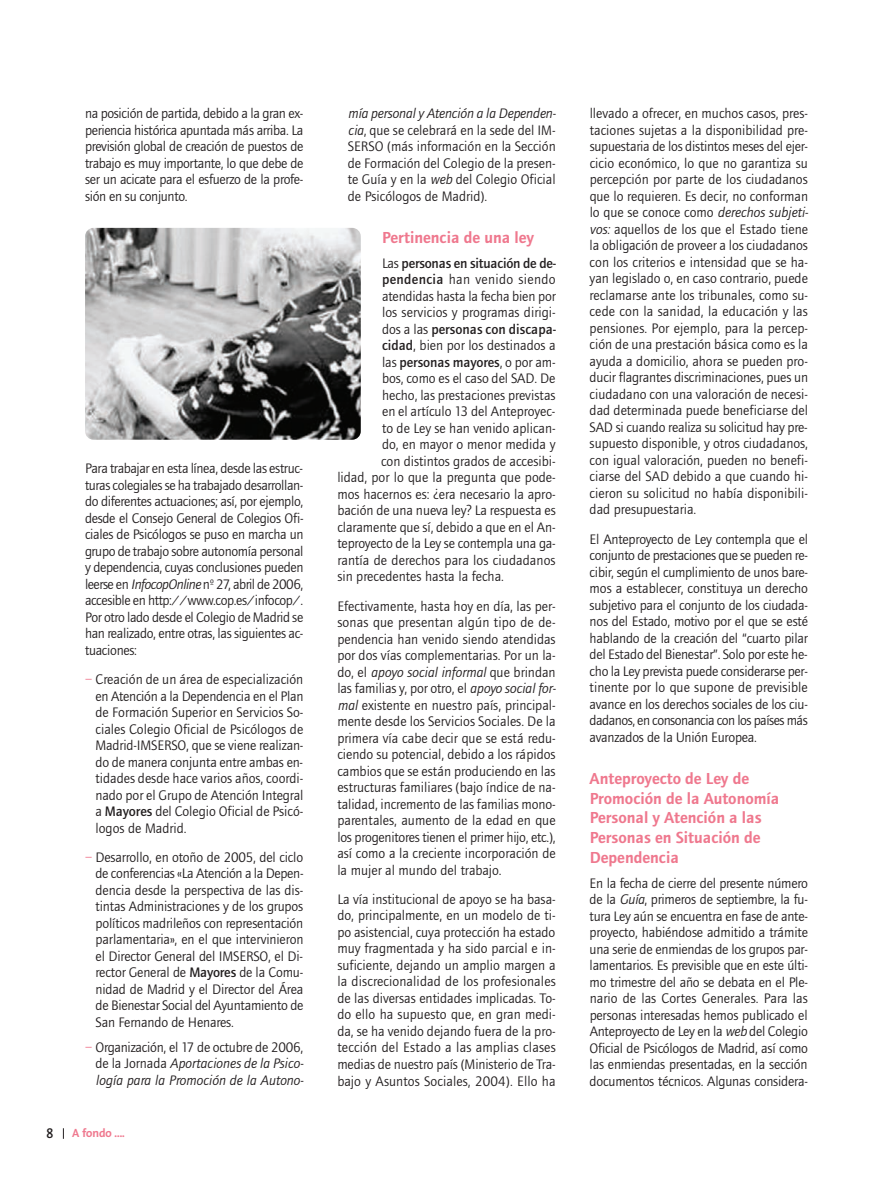
<style>
.page{position:relative;width:893px;height:1191px;background:#fff}
.page>*{position:absolute;margin:0;border:0;box-sizing:border-box;transform-origin:0 0}
.t1{font:600 16.5px/19.5px "Foundry Journal";color:#ef788e}
.t2{font:14.25px/16.5px "Foundry Journal";color:#231f20;text-align:justify}
.t3{font:italic 14.25px/16.5px "Foundry Journal";color:#231f20;text-align:justify}
.t4{font:500 14.25px "Foundry Journal";letter-spacing:-.005em;color:#231f20}
.t5{font:14.25px "Foundry Journal";letter-spacing:.02em;color:#231f20}
.t6{font:600 13.5px "Thesis Sans";color:#231f20}
.t7{font:700 12px "Thesis Sans";color:#ef788e}
.s1{font-style:italic}
.s2{color:#ef788e}
.s3{font-weight:500}
.s4{font-style:normal;color:#ef788e}
.s5{font-style:normal}
.s6{font-weight:400}
</style>
<div class="page">
<img style="left:85px;top:228px;width:276px;height:212px">
<p class="t2" style="left:85px;top:105px;width:220px">na posición de partida, debido a la gran ex&shy;periencia histórica apuntada más arriba. La previsión global de creación de puestos de trabajo es muy importante, lo que debe de ser un acicate para el esfuerzo de la profe&shy;sión en su conjunto.</p>
<p class="t2" style="left:85px;top:460px;width:220px">Para trabajar en esta línea, desde las estruc&shy;turas colegiales se ha trabajado desarrollan&shy;do diferentes actuaciones; así, por ejemplo, desde el Consejo General de Colegios Ofi&shy;ciales de Psicólogos se puso en marcha un grupo de trabajo sobre autonomía personal y dependencia, cuyas conclusiones pueden leerse en <span class="s1">InfocopOnline</span> nº 27, abril de 2006, accesible en http://www.cop.es/infocop/.<br>Por otro lado desde el Colegio de Madrid se han realizado, entre otras, las siguientes ac&shy;tuaciones:</p>
<p class="t2" style="left:96px;top:671px;width:209px;text-indent:-11px"><span class="s2">–</span> Creación de un área de especialización en Atención a la Dependencia en el Plan de Formación Superior en Servicios So&shy;ciales Colegio Oficial de Psicólogos de Madrid-IMSERSO, que se viene realizan&shy;do de manera conjunta entre ambas en&shy;tidades desde hace varios años, coordi&shy;nado por el Grupo de Atención Integral a <span class="s3">Mayores</span> del Colegio Oficial de Psicó&shy;logos de Madrid.</p>
<p class="t2" style="left:96px;top:848px;width:209px;text-indent:-10px"><span class="s2">–</span> Desarrollo, en otoño de 2005, del ciclo de conferencias «La Atención a la Depen&shy;dencia desde la perspectiva de las dis&shy;tintas Administraciones y de los grupos políticos madrileños con representación parlamentaria», en el que intervinieron el Director General del IMSERSO, el Di&shy;rector General de <span class="s3">Mayores</span> de la Comu&shy;nidad de Madrid y el Director del Área de Bienestar Social del Ayuntamiento de San Fernando de Henares.</p>
<p class="t3" style="left:96px;top:1038px;width:210px;text-indent:-11px"><span class="s4">–</span> <span class="s5">Organización, el 17 de octubre de 2006, de la Jornada</span> Aportaciones de la Psico&shy;logía para la Promoción de la Autono-</p>
<p class="t6" style="left:46px;top:1128px;width:8px">8</p>
<p class="t7" style="left:72px;top:1128px;width:54px">A fondo ....</p>
<p class="t2" style="left:348px;top:105px;width:210px"><span class="s1">mía personal y Atención a la Dependen&shy;cia</span>, que se celebrará en la sede del IM-SERSO (más información en la Sección de Formación del Colegio de la presen&shy;te Guía y en la <span class="s1">web</span> del Colegio Oficial de Psicólogos de Madrid).</p>
<p class="t1" style="left:382px;top:229px;width:153px">Pertinencia de una ley</p>
<p class="t4" style="left:382px;top:257px;width:175px"><span class="s6">Las</span> personas en situación de de-</p>
<p class="t5" style="left:382px;top:271px;width:175px"><span class="s3">pendencia</span> han venido siendo</p>
<p class="t2" style="left:382px;top:287px;width:175px">atendidas hasta la fecha bien por</p>
<p class="t2" style="left:382px;top:304px;width:175px">los servicios y programas dirigi-</p>
<p class="t4" style="left:382px;top:323px;width:175px"><span class="s6">dos a las</span> personas con discapa-</p>
<p class="t2" style="left:382px;top:337px;width:175px"><span class="s3">cidad</span>, bien por los destinados a</p>
<p class="t4" style="left:382px;top:356px;width:175px"><span class="s6">las</span> personas mayores<span class="s6">, o por am-</span></p>
<p class="t2" style="left:382px;top:370px;width:175px">bos, como es el caso del SAD. De</p>
<p class="t2" style="left:382px;top:386px;width:175px">hecho, las prestaciones previstas</p>
<p class="t2" style="left:382px;top:403px;width:175px">en el artículo 13 del Anteproyec-</p>
<p class="t2" style="left:382px;top:419px;width:175px">to de Ley se han venido aplican-</p>
<p class="t2" style="left:382px;top:436px;width:175px">do, en mayor o menor medida y</p>
<p class="t2" style="left:381px;top:452px;width:176px">con distintos grados de accesibi-</p>
<p class="t2" style="left:337px;top:469px;width:220px">lidad, por lo que la pregunta que pode-</p>
<p class="t2" style="left:337px;top:485px;width:220px">mos hacernos es: ¿era necesario la apro-</p>
<p class="t2" style="left:337px;top:502px;width:220px">bación de una nueva ley? La respuesta es</p>
<p class="t2" style="left:337px;top:518px;width:220px">claramente que sí, debido a que en el An-</p>
<p class="t2" style="left:337px;top:535px;width:220px">teproyecto de la Ley se contempla una ga-</p>
<p class="t2" style="left:337px;top:551px;width:220px">rantía de derechos para los ciudadanos</p>
<p class="t2" style="left:337px;top:568px;width:168px">sin precedentes hasta la fecha.</p>
<p class="t2" style="left:337px;top:597px;width:220px">Efectivamente, hasta hoy en día, las per&shy;sonas que presentan algún tipo de de&shy;pendencia han venido siendo atendidas por dos vías complementarias. Por un la&shy;do, el <span class="s1">apoyo social informal</span> que brindan las familias y, por otro, el <span class="s1">apoyo social for&shy;mal</span> existente en nuestro país, principal&shy;mente desde los Servicios Sociales. De la primera vía cabe decir que se está redu&shy;ciendo su potencial, debido a los rápidos cambios que se están produciendo en las estructuras familiares (bajo índice de na&shy;talidad, incremento de las familias mono&shy;parentales, aumento de la edad en que los progenitores tienen el primer hijo, etc.), así como a la creciente incorporación de la mujer al mundo del trabajo.</p>
<p class="t2" style="left:337px;top:890px;width:220px">La vía institucional de apoyo se ha basa&shy;do, principalmente, en un modelo de ti&shy;po asistencial, cuya protección ha estado muy fragmentada y ha sido parcial e in&shy;suficiente, dejando un amplio margen a la discrecionalidad de los profesionales de las diversas entidades implicadas. To&shy;do ello ha supuesto que, en gran medi&shy;da, se ha venido dejando fuera de la pro&shy;tección del Estado a las amplias clases medias de nuestro país (Ministerio de Tra&shy;bajo y Asuntos Sociales, 2004). Ello ha</p>
<p class="t2" style="left:590px;top:105px;width:220px">llevado a ofrecer, en muchos casos, pres&shy;taciones sujetas a la disponibilidad pre&shy;supuestaria de los distintos meses del ejer&shy;cicio económico, lo que no garantiza su percepción por parte de los ciudadanos que lo requieren. Es decir, no conforman lo que se conoce como <span class="s1">derechos subjeti&shy;vos:</span> aquellos de los que el Estado tiene la obligación de proveer a los ciudadanos con los criterios e intensidad que se ha&shy;yan legislado o, en caso contrario, puede reclamarse ante los tribunales, como su&shy;cede con la sanidad, la educación y las pensiones. Por ejemplo, para la percep&shy;ción de una prestación básica como es la ayuda a domicilio, ahora se pueden pro&shy;ducir flagrantes discriminaciones, pues un ciudadano con una valoración de necesi&shy;dad determinada puede beneficiarse del SAD si cuando realiza su solicitud hay pre&shy;supuesto disponible, y otros ciudadanos, con igual valoración, pueden no benefi&shy;ciarse del SAD debido a que cuando hi&shy;cieron su solicitud no había disponibili&shy;dad presupuestaria.</p>
<p class="t2" style="left:590px;top:530px;width:220px">El Anteproyecto de Ley contempla que el conjunto de prestaciones que se pueden re&shy;cibir, según el cumplimiento de unos bare&shy;mos a establecer, constituya un derecho subjetivo para el conjunto de los ciudada&shy;nos del Estado, motivo por el que se esté hablando de la creación del “cuarto pilar del Estado del Bienestar”. Solo por este he&shy;cho la Ley prevista puede considerarse per&shy;tinente por lo que supone de previsible avance en los derechos sociales de los ciu&shy;dadanos, en consonancia con los países más avanzados de la Unión Europea.</p>
<p class="t1" style="left:590px;top:770px;width:191px">Anteproyecto de Ley de<br>Promoción de la Autonomía<br>Personal y Atención a las<br>Personas en Situación de<br>Dependencia</p>
<p class="t2" style="left:590px;top:874px;width:220px">En la fecha de cierre del presente número de la <span class="s1">Guía</span>, primeros de septiembre, la fu&shy;tura Ley aún se encuentra en fase de ante&shy;proyecto, habiéndose admitido a trámite una serie de enmiendas de los grupos par&shy;lamentarios. Es previsible que en este últi&shy;mo trimestre del año se debata en el Ple&shy;nario de las Cortes Generales. Para las personas interesadas hemos publicado el Anteproyecto de Ley en la <span class="s1">web</span> del Colegio Oficial de Psicólogos de Madrid, así como las enmiendas presentadas, en la sección documentos técnicos. Algunas considera-</p>
</div>
